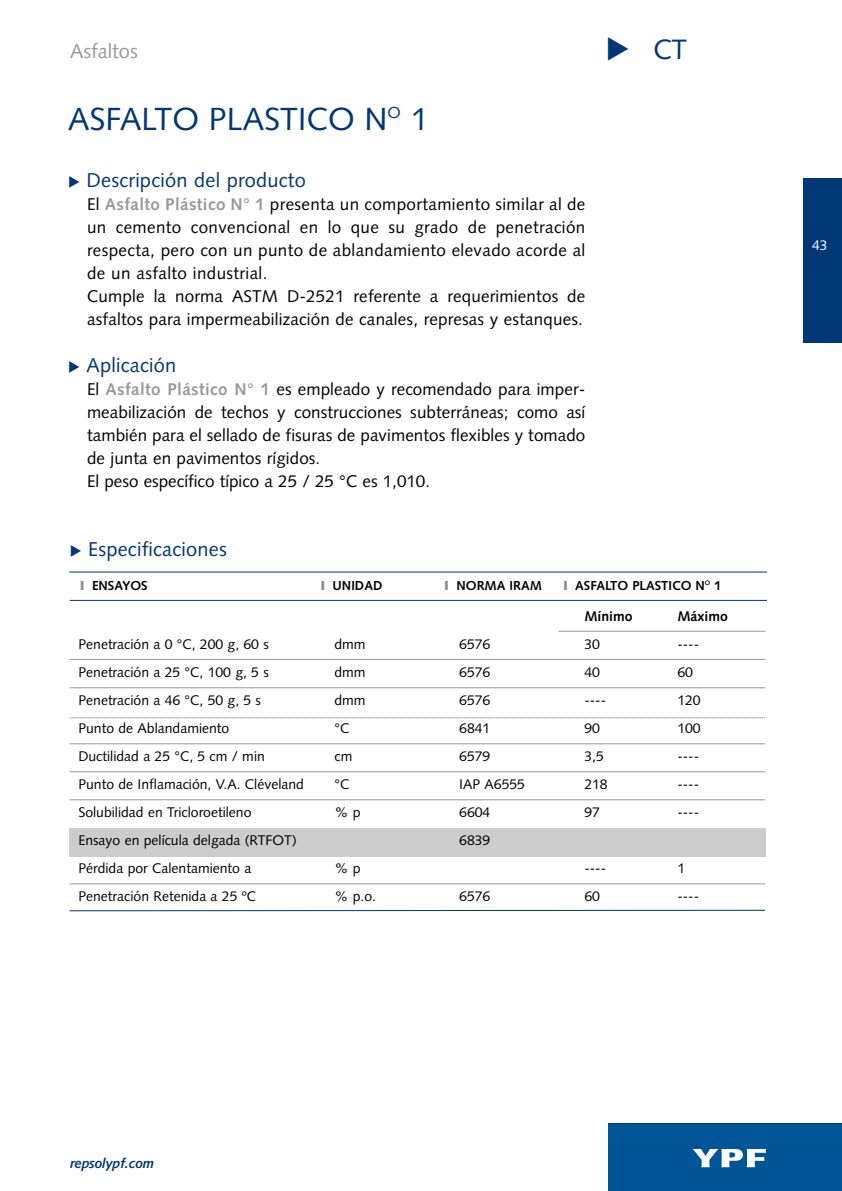
<style>
.page{position:relative;width:842px;height:1191px;background:#fff}
.page>*{position:absolute;margin:0;border:0;box-sizing:border-box;transform-origin:0 0}
.t1{font:32px "Syntax";color:#003776}
.t2{font:28px "Syntax";color:#003776}
.t3{font:20px "Syntax";letter-spacing:.01em;color:#003776}
.t4{font:20px "Syntax";color:#999}
.t5{font:17px/23px "Syntax";letter-spacing:.01em;color:#000}
.t6{font:14px/28px "Syntax";color:#000}
.t7{font:italic 700 14px "Syntax";letter-spacing:-.01em;color:#003776}
.t8{font:700 14px "Syntax";color:#000}
.t9{font:14px "Syntax";color:#fff}
.t10{font:700 13px "Syntax";color:#000}
.s1{font-weight:700;color:#999}
.s2{color:#8c8c8c}
</style>
<div class="page">
<div style="left:608px;top:1123px;width:234px;height:68px;background:#005596"></div>
<svg style="left:692px;top:1149px;width:74px;height:18px"></svg>
<div style="left:803px;top:178px;width:39px;height:164px;background:#003776"></div>
<div style="left:69px;top:828px;width:696px;height:28px;background:#ccc"></div>
<hr style="left:70px;top:659px;width:695px;height:1px;background:#999">
<hr style="left:70px;top:687px;width:695px;height:1px;background:#999">
<svg style="left:70px;top:717px;width:695px;height:1px"></svg>
<hr style="left:70px;top:743px;width:695px;height:1px;background:#999">
<hr style="left:70px;top:771px;width:695px;height:1px;background:#999">
<hr style="left:70px;top:799px;width:695px;height:1px;background:#999">
<hr style="left:70px;top:883px;width:695px;height:1px;background:#999">
<hr style="left:69px;top:910px;width:696px;height:1px;background:#003776">
<hr style="left:559px;top:631px;width:206px;height:1px;background:#999">
<hr style="left:69px;top:571px;width:698px;height:1px;background:#003776">
<hr style="left:70px;top:600px;width:697px;height:1px;background:#003776">
<p class="t4" style="left:70px;top:43px;width:69px">Asfaltos</p>
<h2 class="t2" style="left:653px;top:38px;width:35px">CT</h2>
<h1 class="t1" style="left:68px;top:106px;width:362px">ASFALTO PLASTICO N<sup>O</sup> 1</h1>
<p class="t3" style="left:86px;top:172px;width:221px">Descripción del producto</p>
<p class="t5" style="left:87px;top:194px;width:500px">El <span class="s1">Asfalto Plástico N° 1</span> presenta un comportamiento similar al de un cemento convencional en lo que su grado de penetración respecta, pero con un punto de ablandamiento elevado acorde al de un asfalto industrial.<br>Cumple la norma ASTM D-2521 referente a requerimientos de asfaltos para impermeabilización de canales, represas y estanques.</p>
<p class="t3" style="left:86px;top:357px;width:91px">Aplicación</p>
<p class="t5" style="left:87px;top:379px;width:500px">El <span class="s1">Asfalto Plástico N° 1</span> es empleado y recomendado para imper&shy;meabilización de techos y construcciones subterráneas; como así también para el sellado de fisuras de pavimentos flexibles y tomado de junta en pavimentos rígidos.<br>El peso específico típico a 25 / 25 °C es 1,010.</p>
<p class="t3" style="left:88px;top:541px;width:140px">Especificaciones</p>
<p class="t10" style="left:81px;top:580px;width:69px"><span class="s2">❙</span> ENSAYOS</p>
<p class="t10" style="left:321px;top:580px;width:63px"><span class="s2">❙</span> UNIDAD</p>
<p class="t10" style="left:445px;top:580px;width:99px"><span class="s2">❙</span> NORMA IRAM</p>
<p class="t10" style="left:564px;top:580px;width:159px"><span class="s2">❙</span> ASFALTO PLASTICO N<sup>O</sup> 1</p>
<p class="t6" style="left:78px;top:631px;width:227px">Penetración a 0 °C, 200 g, 60 s<br>Penetración a 25 °C, 100 g, 5 s<br>Penetración a 46 °C, 50 g, 5 s<br>Punto de Ablandamiento<br>Ductilidad a 25 °C, 5 cm / min<br>Punto de Inflamación, V.A. Cléveland<br>Solubilidad en Tricloroetileno<br>Ensayo en película delgada (RTFOT)<br>Pérdida por Calentamiento a<br>Penetración Retenida a 25 ºC</p>
<p class="t6" style="left:334px;top:631px;width:33px">dmm dmm dmm °C cm °C % p</p>
<p class="t6" style="left:334px;top:855px;width:43px">% p % p.o.</p>
<p class="t6" style="left:459px;top:631px;width:67px">6576<br>6576<br>6576<br>6841<br>6579<br>IAP A6555<br>6604<br>6839</p>
<p class="t6" style="left:459px;top:883px;width:33px">6576</p>
<p class="t8" style="left:584px;top:610px;width:50px">Mínimo</p>
<p class="t6" style="left:584px;top:631px;width:25px">30<br>40 ----<br>90<br>3,5<br>218<br>97</p>
<p class="t6" style="left:584px;top:855px;width:23px">----<br>60</p>
<p class="t8" style="left:677px;top:611px;width:52px">Máximo</p>
<p class="t6" style="left:677px;top:632px;width:25px">----<br>60<br>120<br>100 ---- ---- ----</p>
<p class="t6" style="left:677px;top:856px;width:23px">1 ----</p>
<p class="t9" style="left:812px;top:239px;width:17px">43</p>
<p class="t7" style="left:70px;top:1154px;width:86px">repsolypf.com</p>
</div>
